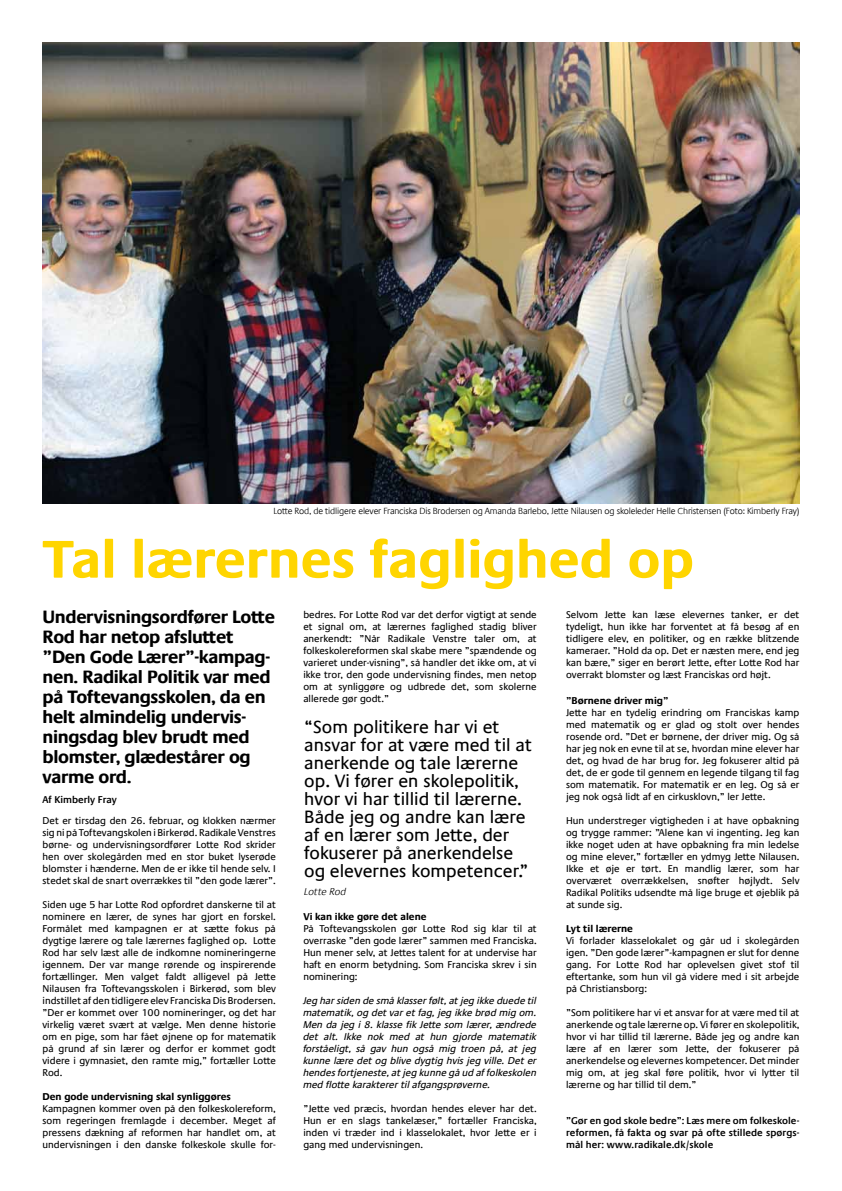
<style>
.page{position:relative;width:842px;height:1191px;background:#fff}
.page>*{position:absolute;margin:0;border:0;box-sizing:border-box;transform-origin:0 0}
.t1{font:700 54px "Praxis Com";color:#ffd500}
.t2{font:18px/18px "Praxis Com";color:#000}
.t3{font:700 18px/20px "Praxis Com";letter-spacing:-.02em;color:#000}
.t4{font:10px/12px "Praxis Com";color:#000;text-align:justify}
.t5{font:italic 10px/12px "Praxis Com";color:#000;text-align:justify}
.t6{font:600 10px/12px "Praxis Com";letter-spacing:.005em;color:#000;text-align:justify}
.t7{font:700 10px "Praxis Com";color:#000}
.t8{font:italic 300 10px "Praxis Com";letter-spacing:.005em;color:#000}
.t9{font:300 9px "Praxis Com";letter-spacing:-.02em;color:#000}
</style>
<div class="page">
<img style="left:43px;top:43px;width:756px;height:460px">
<p class="t9" style="left:274px;top:506px;width:527px">Lotte Rod, de tidligere elever Franciska Dis Brodersen og Amanda Barlebo, Jette Nilausen og skoleleder Helle Christensen (Foto: Kimberly Fray)</p>
<h1 class="t1" style="left:43px;top:527px;width:653px">Tal lærernes faglighed op</h1>
<h2 class="t3" style="left:43px;top:606px;width:234px">Undervisningsordfører Lotte<br>Rod har netop afsluttet ”Den Gode Lærer”-kampag&shy;nen. Radikal Politik var med på Toftevangsskolen, da en helt almindelig undervis&shy;ningsdag blev brudt med blomster, glædestårer og varme ord.</h2>
<p class="t6" style="left:43px;top:794px;width:76px">Af Kimberly Fray</p>
<p class="t4" style="left:43px;top:814px;width:235px">Det er tirsdag den 26. februar, og klokken nærmer sig ni på Toftevangskolen i Birkerød. Radikale Venstres børne- og undervisningsordfører Lotte Rod skrider hen over skolegården med en stor buket lyserøde blomster i hænderne. Men de er ikke til hende selv. I stedet skal de snart overrækkes til ”den gode lærer”.</p>
<p class="t4" style="left:43px;top:898px;width:235px">Siden uge 5 har Lotte Rod opfordret danskerne til at nominere en lærer, de synes har gjort en forskel.<br>Formålet med kampagnen er at sætte fokus på dygtige lærere og tale lærernes faglighed op. Lotte Rod har selv læst alle de indkomne nomineringerne igennem. Der var mange rørende og inspirerende fortællinger. Men valget faldt alligevel på Jette Nilausen fra Toftevangsskolen i Birkerød, som blev indstillet af den tidligere elev Franciska Dis Brodersen. ”Der er kommet over 100 nomineringer, og det har virkelig været svært at vælge. Men denne historie om en pige, som har fået øjnene op for matematik på grund af sin lærer og derfor er kommet godt videre i gymnasiet, den ramte mig,” fortæller Lotte Rod.</p>
<p class="t7" style="left:43px;top:1090px;width:190px">Den gode undervisning skal synliggøres</p>
<p class="t4" style="left:43px;top:1102px;width:235px">Kampagnen kommer oven på den folkeskolereform, som regeringen fremlagde i december. Meget af pressens dækning af reformen har handlet om, at undervisningen i den danske folkeskole skulle for-</p>
<p class="t4" style="left:303px;top:609px;width:235px">bedres. For Lotte Rod var det derfor vigtigt at sende et signal om, at lærernes faglighed stadig bliver anerkendt: ”Når Radikale Venstre taler om, at folkeskolereformen skal skabe mere ”spændende og varieret under-visning”, så handler det ikke om, at vi ikke tror, den gode undervisning findes, men netop om at synliggøre og udbrede det, som skolerne allerede gør godt.”</p>
<p class="t2" style="left:304px;top:717px;width:229px">“Som politikere har vi et ansvar for at være med til at anerkende og tale lærerne op. Vi fører en skolepolitik, hvor vi har tillid til lærerne.<br>Både jeg og andre kan lære af en lærer som Jette, der fokuserer på anerkendelse og elevernes kompetencer.”</p>
<p class="t8" style="left:304px;top:885px;width:44px">Lotte Rod</p>
<p class="t7" style="left:303px;top:910px;width:125px">Vi kan ikke gøre det alene</p>
<p class="t4" style="left:303px;top:922px;width:235px">På Toftevangsskolen gør Lotte Rod sig klar til at overraske ”den gode lærer” sammen med Franciska.<br>Hun mener selv, at Jettes talent for at undervise har haft en enorm betydning. Som Franciska skrev i sin nominering:</p>
<p class="t5" style="left:303px;top:994px;width:235px">Jeg har siden de små klasser følt, at jeg ikke duede til matematik, og det var et fag, jeg ikke brød mig om.<br>Men da jeg i 8. klasse fik Jette som lærer, ændrede det alt. Ikke nok med at hun gjorde matematik forståeligt, så gav hun også mig troen på, at jeg kunne lære det og blive dygtig hvis jeg ville. Det er hendes fortjeneste, at jeg kunne gå ud af folkeskolen med flotte karakterer til afgangsprøverne.</p>
<p class="t4" style="left:303px;top:1102px;width:235px">”Jette ved præcis, hvordan hendes elever har det.<br>Hun er en slags tankelæser,” fortæller Franciska, inden vi træder ind i klasselokalet, hvor Jette er i gang med undervisningen.</p>
<p class="t4" style="left:566px;top:609px;width:235px">Selvom Jette kan læse elevernes tanker, er det tydeligt, hun ikke har forventet at få besøg af en tidligere elev, en politiker, og en række blitzende kameraer. ”Hold da op. Det er næsten mere, end jeg kan bære,” siger en berørt Jette, efter Lotte Rod har overrakt blomster og læst Franciskas ord højt.</p>
<p class="t7" style="left:566px;top:694px;width:104px">”Børnene driver mig”</p>
<p class="t4" style="left:566px;top:706px;width:235px">Jette har en tydelig erindring om Franciskas kamp med matematik og er glad og stolt over hendes rosende ord. ”Det er børnene, der driver mig. Og så har jeg nok en evne til at se, hvordan mine elever har det, og hvad de har brug for. Jeg fokuserer altid på det, de er gode til gennem en legende tilgang til fag som matematik. For matematik er en leg. Og så er jeg nok også lidt af en cirkusklovn,” ler Jette.</p>
<p class="t4" style="left:566px;top:814px;width:235px">Hun understreger vigtigheden i at have opbakning og trygge rammer: ”Alene kan vi ingenting. Jeg kan ikke noget uden at have opbakning fra min ledelse og mine elever,” fortæller en ydmyg Jette Nilausen.<br>Ikke et øje er tørt. En mandlig lærer, som har overværet overrækkelsen, snøfter højlydt. Selv Radikal Politiks udsendte må lige bruge et øjeblik på at sunde sig.</p>
<p class="t7" style="left:566px;top:922px;width:68px">Lyt til lærerne</p>
<p class="t4" style="left:566px;top:934px;width:235px">Vi forlader klasselokalet og går ud i skolegården igen. ”Den gode lærer”-kampagnen er slut for denne gang. For Lotte Rod har oplevelsen givet stof til eftertanke, som hun vil gå videre med i sit arbejde på Christiansborg:</p>
<p class="t4" style="left:566px;top:1006px;width:235px">”Som politikere har vi et ansvar for at være med til at anerkende og tale lærerne op. Vi fører en skolepolitik, hvor vi har tillid til lærerne. Både jeg og andre kan lære af en lærer som Jette, der fokuserer på anerkendelse og elevernes kompetencer. Det minder mig om, at jeg skal føre politik, hvor vi lytter til lærerne og har tillid til dem.”</p>
<p class="t6" style="left:566px;top:1114px;width:235px">”Gør en god skole bedre”: Læs mere om folkeskole&shy;reformen, få fakta og svar på ofte stillede spørgs&shy;mål her: www.radikale.dk/skole</p>
</div>
